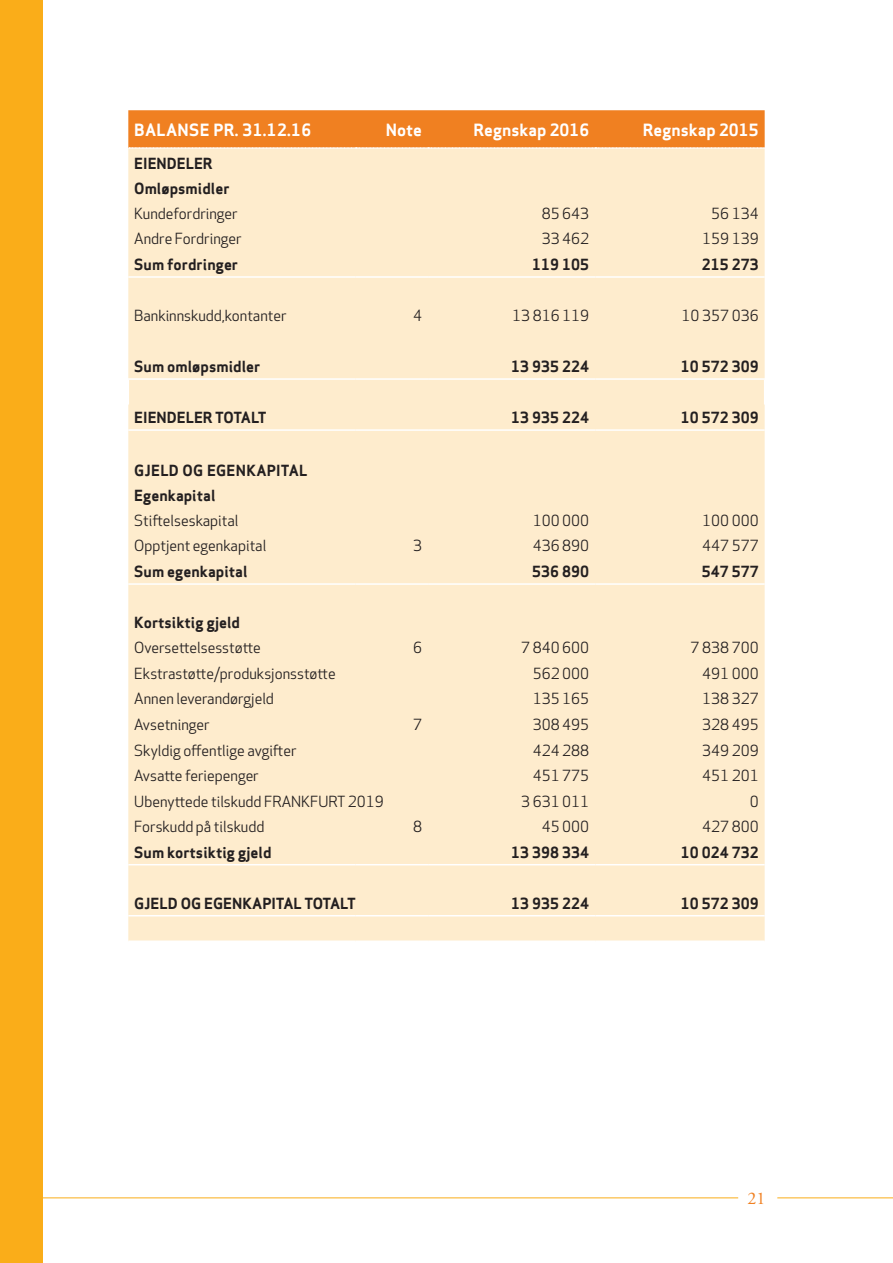
<style>
.page{position:relative;width:893px;height:1263px;background:#fff}
.page>*{position:absolute;margin:0;border:0;box-sizing:border-box;transform-origin:0 0}
.t1{font:17.85px "Adobe Garamond Pro";color:#f08021}
.Tabell{font:16.5px "Apex Sans Bold T";color:#fff}
.Tabell-2{font:16.5px "Apex Sans Bold T";letter-spacing:.02em;color:#fff}
.Tabell-3{font:15px "Apex New";color:#231f20}
.Tabell-4{font:15px "Apex Sans Bold T";color:#231f20}
.Tabell-5{font:15px "Apex Sans Bold T";letter-spacing:.02em;color:#231f20}
</style>
<div class="page">
<div style="left:0;top:0;width:43px;height:1263px;background:#faad19"></div>
<hr style="left:0;top:1197px;width:738px;height:1px;background:#faad19">
<hr style="left:777px;top:1197px;width:116px;height:1px;background:#faad19">
<div style="left:128px;top:149px;width:637px;height:791px;background:#feeccd"></div>
<svg style="left:128px;top:110px;width:637px;height:39px;background:#f0862b"></svg>
<svg style="left:128px;top:380px;width:1px;height:25px"></svg>
<svg style="left:764px;top:380px;width:1px;height:25px"></svg>
<hr style="left:128px;top:276px;width:228px;height:2px;background:#fff">
<hr style="left:356px;top:276px;width:72px;height:2px;background:#fff">
<hr style="left:428px;top:276px;width:167px;height:2px;background:#fff">
<hr style="left:595px;top:276px;width:170px;height:2px;background:#fff">
<hr style="left:128px;top:378px;width:228px;height:2px;background:#fff">
<hr style="left:356px;top:378px;width:72px;height:2px;background:#fff">
<hr style="left:428px;top:378px;width:167px;height:2px;background:#fff">
<hr style="left:595px;top:378px;width:170px;height:2px;background:#fff">
<hr style="left:128px;top:429px;width:228px;height:2px;background:#fff">
<hr style="left:356px;top:429px;width:72px;height:2px;background:#fff">
<hr style="left:428px;top:429px;width:167px;height:2px;background:#fff">
<hr style="left:595px;top:429px;width:170px;height:2px;background:#fff">
<hr style="left:128px;top:583px;width:228px;height:2px;background:#fff">
<hr style="left:356px;top:583px;width:72px;height:2px;background:#fff">
<hr style="left:428px;top:583px;width:167px;height:2px;background:#fff">
<hr style="left:595px;top:583px;width:170px;height:2px;background:#fff">
<hr style="left:128px;top:864px;width:228px;height:1px;background:#fff">
<hr style="left:356px;top:864px;width:72px;height:1px;background:#fff">
<hr style="left:428px;top:864px;width:167px;height:1px;background:#fff">
<hr style="left:595px;top:864px;width:170px;height:1px;background:#fff">
<hr style="left:128px;top:915px;width:228px;height:1px;background:#fff">
<hr style="left:356px;top:915px;width:72px;height:1px;background:#fff">
<hr style="left:428px;top:915px;width:167px;height:1px;background:#fff">
<hr style="left:595px;top:915px;width:170px;height:1px;background:#fff">
<p class="Tabell-2" style="left:134px;top:119px;width:179px">BALANSE PR. 31.12.16</p>
<p class="Tabell" style="left:386px;top:119px;width:38px">Note</p>
<p class="Tabell" style="left:473px;top:119px;width:117px">Regnskap 2016</p>
<p class="Tabell" style="left:643px;top:119px;width:117px">Regnskap 2015</p>
<p class="Tabell-4" style="left:134px;top:154px;width:80px">EIENDELER</p>
<p class="Tabell-4" style="left:134px;top:178px;width:97px">Omløpsmidler</p>
<p class="Tabell-3" style="left:134px;top:204px;width:105px">Kundefordringer</p>
<p class="Tabell-3" style="left:542px;top:204px;width:49px">85 643</p>
<p class="Tabell-3" style="left:711px;top:204px;width:49px">56 134</p>
<p class="Tabell-3" style="left:134px;top:229px;width:109px">Andre Fordringer</p>
<p class="Tabell-3" style="left:542px;top:229px;width:49px">33 462</p>
<p class="Tabell-3" style="left:702px;top:229px;width:58px">159 139</p>
<p class="Tabell-4" style="left:134px;top:255px;width:105px">Sum fordringer</p>
<p class="Tabell-4" style="left:532px;top:255px;width:58px">119 105</p>
<p class="Tabell-4" style="left:702px;top:255px;width:58px">215 273</p>
<p class="Tabell-3" style="left:134px;top:306px;width:154px">Bankinnskudd,kontanter</p>
<p class="Tabell-3" style="left:413px;top:306px;width:10px">4</p>
<p class="Tabell-3" style="left:512px;top:306px;width:79px">13 816 119</p>
<p class="Tabell-3" style="left:682px;top:306px;width:79px">10 357 036</p>
<p class="Tabell-4" style="left:134px;top:357px;width:128px">Sum omløpsmidler</p>
<p class="Tabell-4" style="left:511px;top:357px;width:79px">13 935 224</p>
<p class="Tabell-4" style="left:681px;top:357px;width:79px">10 572 309</p>
<p class="Tabell-4" style="left:134px;top:408px;width:134px">EIENDELER TOTALT</p>
<p class="Tabell-4" style="left:511px;top:408px;width:79px">13 935 224</p>
<p class="Tabell-4" style="left:681px;top:408px;width:79px">10 572 309</p>
<p class="Tabell-5" style="left:134px;top:461px;width:175px">GJELD OG EGENKAPITAL</p>
<p class="Tabell-4" style="left:134px;top:485px;width:83px">Egenkapital</p>
<p class="Tabell-3" style="left:134px;top:511px;width:106px">Stiftelseskapital</p>
<p class="Tabell-3" style="left:533px;top:511px;width:58px">100 000</p>
<p class="Tabell-3" style="left:702px;top:511px;width:58px">100 000</p>
<p class="Tabell-3" style="left:134px;top:536px;width:133px">Opptjent egenkapital</p>
<p class="Tabell-3" style="left:413px;top:536px;width:10px">3</p>
<p class="Tabell-3" style="left:533px;top:536px;width:58px">436 890</p>
<p class="Tabell-3" style="left:702px;top:536px;width:58px">447 577</p>
<p class="Tabell-4" style="left:134px;top:562px;width:115px">Sum egenkapital</p>
<p class="Tabell-4" style="left:532px;top:562px;width:58px">536 890</p>
<p class="Tabell-4" style="left:702px;top:562px;width:58px">547 577</p>
<p class="Tabell-4" style="left:134px;top:613px;width:107px">Kortsiktig gjeld</p>
<p class="Tabell-3" style="left:134px;top:638px;width:128px">Oversettelsesstøtte</p>
<p class="Tabell-3" style="left:413px;top:638px;width:10px">6</p>
<p class="Tabell-3" style="left:521px;top:638px;width:70px">7 840 600</p>
<p class="Tabell-3" style="left:691px;top:638px;width:70px">7 838 700</p>
<p class="Tabell-3" style="left:134px;top:664px;width:203px">Ekstrastøtte/produksjonsstøtte</p>
<p class="Tabell-3" style="left:533px;top:664px;width:58px">562 000</p>
<p class="Tabell-3" style="left:702px;top:664px;width:58px">491 000</p>
<p class="Tabell-3" style="left:134px;top:689px;width:141px">Annen leverandørgjeld</p>
<p class="Tabell-3" style="left:533px;top:689px;width:58px">135 165</p>
<p class="Tabell-3" style="left:702px;top:689px;width:58px">138 327</p>
<p class="Tabell-3" style="left:134px;top:715px;width:77px">Avsetninger</p>
<p class="Tabell-3" style="left:413px;top:715px;width:10px">7</p>
<p class="Tabell-3" style="left:533px;top:715px;width:58px">308 495</p>
<p class="Tabell-3" style="left:702px;top:715px;width:58px">328 495</p>
<p class="Tabell-3" style="left:134px;top:741px;width:164px">Skyldig offentlige avgifter</p>
<p class="Tabell-3" style="left:533px;top:741px;width:58px">424 288</p>
<p class="Tabell-3" style="left:702px;top:741px;width:58px">349 209</p>
<p class="Tabell-3" style="left:134px;top:766px;width:126px">Avsatte feriepenger</p>
<p class="Tabell-3" style="left:533px;top:766px;width:58px">451 775</p>
<p class="Tabell-3" style="left:702px;top:766px;width:58px">451 201</p>
<p class="Tabell-3" style="left:134px;top:792px;width:251px">Ubenyttede tilskudd FRANKFURT 2019</p>
<p class="Tabell-3" style="left:521px;top:792px;width:70px">3 631 011</p>
<p class="Tabell-3" style="left:750px;top:792px;width:10px">0</p>
<p class="Tabell-3" style="left:134px;top:817px;width:132px">Forskudd på tilskudd</p>
<p class="Tabell-3" style="left:413px;top:817px;width:10px">8</p>
<p class="Tabell-3" style="left:542px;top:817px;width:49px">45 000</p>
<p class="Tabell-3" style="left:702px;top:817px;width:58px">427 800</p>
<p class="Tabell-4" style="left:134px;top:843px;width:139px">Sum kortsiktig gjeld</p>
<p class="Tabell-4" style="left:511px;top:843px;width:79px">13 398 334</p>
<p class="Tabell-4" style="left:681px;top:843px;width:79px">10 024 732</p>
<p class="Tabell-4" style="left:134px;top:894px;width:223px">GJELD OG EGENKAPITAL TOTALT</p>
<p class="Tabell-4" style="left:511px;top:894px;width:79px">13 935 224</p>
<p class="Tabell-4" style="left:681px;top:894px;width:79px">10 572 309</p>
<p class="t1" style="left:748px;top:1188px;width:19px">21</p>
</div>
